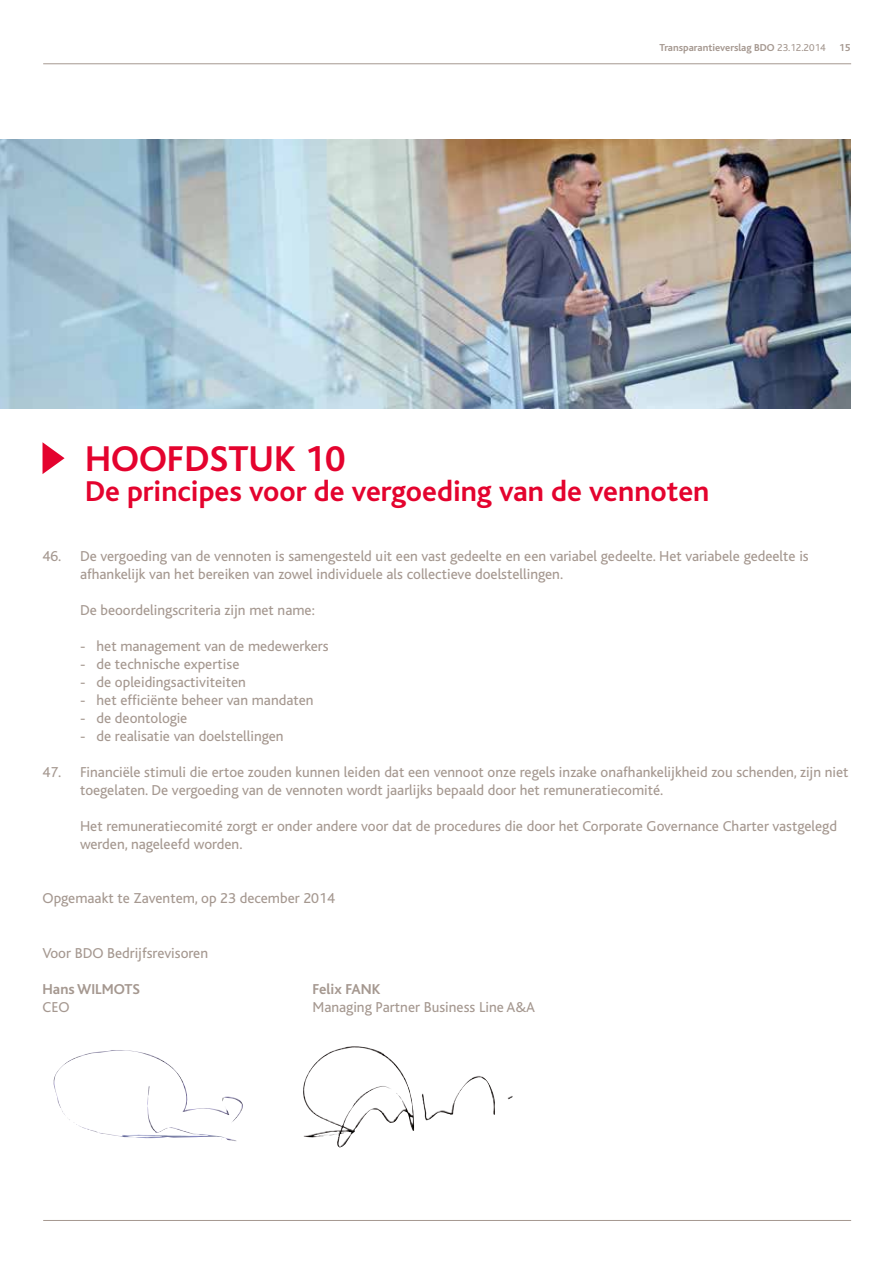
<style>
.page{position:relative;width:893px;height:1263px;background:#fff}
.page>*{position:absolute;margin:0;border:0;box-sizing:border-box;transform-origin:0 0}
.t1{font:700 37.5px "Bliss";color:#e4032e}
.t2{font:700 30px "Bliss";color:#e4032e}
.t3{font:15px/18px "Bliss";color:#a59890}
.t4{font:700 15px "Bliss";color:#a59890}
.t5{font:700 10.5px "Bliss";color:#a59890}
.s1{font-weight:400}
</style>
<div class="page">
<hr style="left:43px;top:63px;width:808px;height:1px;background:#a59890">
<hr style="left:43px;top:1220px;width:808px;height:1px;background:#a59890">
<svg style="left:43px;top:442px;width:22px;height:32px"></svg>
<img style="left:0;top:139px;width:850px;height:269px">
<img style="left:303px;top:1046px;width:192px;height:101px">
<img style="left:53px;top:1050px;width:190px;height:89px">
<p class="t5" style="left:659px;top:42px;width:168px">Transparantieverslag BDO <span class="s1">23.12.2014</span></p>
<p class="t5" style="left:839px;top:42px;width:13px">15</p>
<h1 class="t1" style="left:85px;top:439px;width:262px">HOOFDSTUK 10</h1>
<h2 class="t2" style="left:85px;top:475px;width:626px">De principes voor de vergoeding van de vennoten</h2>
<p class="t3" style="left:80px;top:548px;width:730px;text-indent:-37px">46. De vergoeding van de vennoten is samengesteld uit een vast gedeelte en een variabel gedeelte. Het variabele gedeelte is afhankelijk van het bereiken van zowel individuele als collectieve doelstellingen.</p>
<p class="t3" style="left:80px;top:602px;width:236px">De beoordelingscriteria zijn met name:</p>
<p class="t3" style="left:80px;top:638px;width:250px">- het management van de medewerkers</p>
<p class="t3" style="left:80px;top:656px;width:161px">- de technische expertise</p>
<p class="t3" style="left:80px;top:674px;width:167px">- de opleidingsactiviteiten</p>
<p class="t3" style="left:80px;top:692px;width:235px">- het efficiënte beheer van mandaten</p>
<p class="t3" style="left:80px;top:710px;width:109px">- de deontologie</p>
<p class="t3" style="left:80px;top:728px;width:205px">- de realisatie van doelstellingen</p>
<p class="t3" style="left:80px;top:764px;width:770px;text-indent:-37px">47. Financiële stimuli die ertoe zouden kunnen leiden dat een vennoot onze regels inzake onafhankelijkheid zou schenden, zijn niet toegelaten. De vergoeding van de vennoten wordt jaarlijks bepaald door het remuneratiecomité.</p>
<p class="t3" style="left:80px;top:818px;width:759px">Het remuneratiecomité zorgt er onder andere voor dat de procedures die door het Corporate Governance Charter vastgelegd werden, nageleefd worden.</p>
<p class="t3" style="left:43px;top:890px;width:294px">Opgemaakt te Zaventem, op 23 december 2014</p>
<p class="t3" style="left:43px;top:944px;width:167px">Voor BDO Bedrijfsrevisoren</p>
<p class="t4" style="left:43px;top:981px;width:99px">Hans WILMOTS</p>
<p class="t4" style="left:313px;top:981px;width:70px">Felix FANK</p>
<p class="t3" style="left:43px;top:998px;width:29px">CEO</p>
<p class="t3" style="left:313px;top:998px;width:224px">Managing Partner Business Line A&amp;A</p>
</div>
